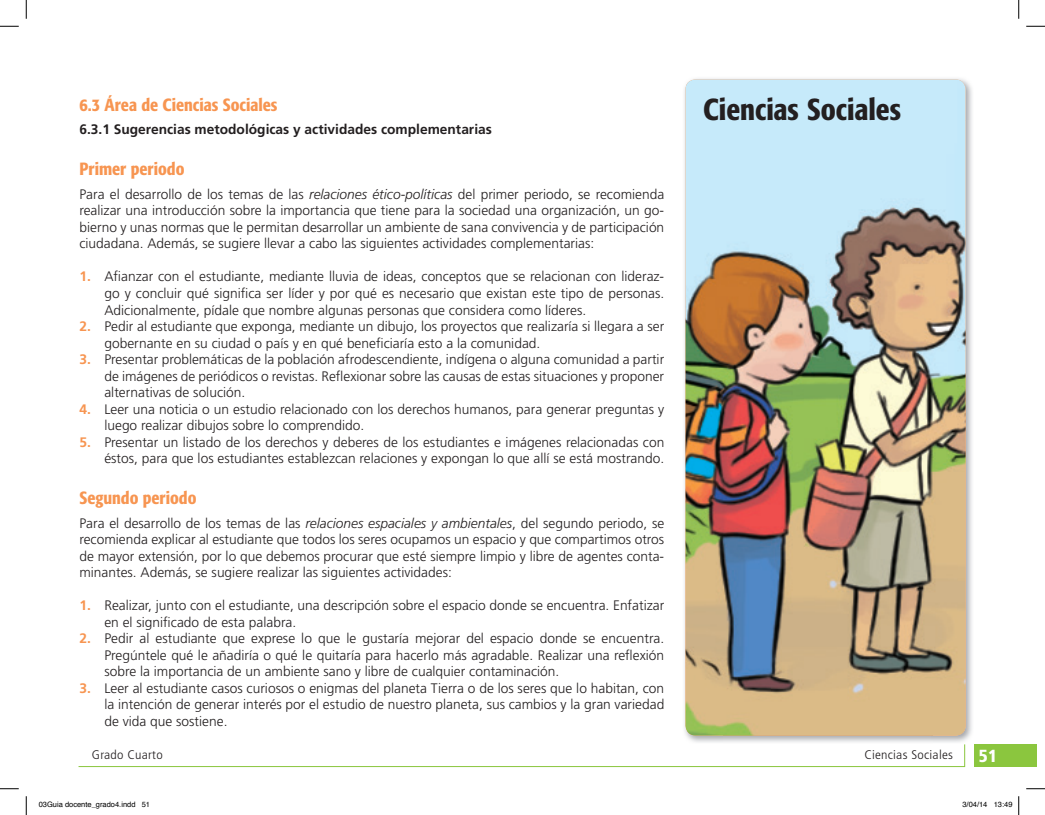
<style>
.page{position:relative;width:1045px;height:815px;background:#fff}
.page>*{position:absolute;margin:0;border:0;box-sizing:border-box;transform-origin:0 0}
.t1{font:30px "Formata OTF Cn Md";color:#231f20}
.t2{font:17.5px "Formata OTF Cn Md";color:#f79551}
.t3{font:900 condensed 17.5px "Frutiger LT Std";color:#fff}
.t4{font:300 13.75px/16.5px "Frutiger LT Std";color:#231f20;text-align:justify}
.t5{font:700 13.75px "Frutiger LT Std";color:#231f20}
.t6{font:300 condensed 12.5px "Frutiger LT Std";letter-spacing:.02em;color:#231f20;scale:1.1 1}
.t7{font:7.5px "Helvetica";color:#000}
.s1{font-family:"Frutiger LT Std 46 Light Italic";font-weight:400}
.s2{font-weight:700;color:#f79551}
</style>
<div class="page">
<img style="left:684px;top:78px;width:288px;height:42px">
<img style="left:684px;top:120px;width:39px;height:623px">
<img style="left:932px;top:120px;width:40px;height:623px">
<img style="left:723px;top:735px;width:209px;height:7px">
<img style="left:685px;top:79px;width:280px;height:656px">
<div style="left:974px;top:743px;width:62px;height:23px;background:#8bc63e"></div>
<svg style="left:78px;top:744px;width:887px;height:23px"></svg>
<svg style="left:0;top:25px;width:19px;height:2px"></svg>
<svg style="left:1026px;top:25px;width:19px;height:2px"></svg>
<svg style="left:0;top:788px;width:19px;height:1px"></svg>
<svg style="left:1026px;top:788px;width:19px;height:1px"></svg>
<svg style="left:25px;top:0;width:2px;height:19px"></svg>
<svg style="left:25px;top:796px;width:2px;height:18px"></svg>
<svg style="left:1018px;top:0;width:1px;height:19px"></svg>
<svg style="left:1018px;top:796px;width:1px;height:18px"></svg>
<p class="t2" style="left:79px;top:94px;width:199px">6.3 Área de Ciencias Sociales</p>
<p class="t5" style="left:79px;top:121px;width:414px">6.3.1 Sugerencias metodológicas y actividades complementarias</p>
<p class="t2" style="left:79px;top:158px;width:106px">Primer periodo</p>
<p class="t4" style="left:79px;top:186px;width:586px">Para el desarrollo de los temas de las <span class="s1">relaciones ético-políticas</span> del primer periodo, se recomienda realizar una introducción sobre la importancia que tiene para la sociedad una organización, un go&shy;bierno y unas normas que le permitan desarrollar un ambiente de sana convivencia y de participación ciudadana. Además, se sugiere llevar a cabo las siguientes actividades complementarias:</p>
<p class="t4" style="left:104px;top:268px;width:561px;text-indent:-25px"><span class="s2">1.</span> Afianzar con el estudiante, mediante lluvia de ideas, conceptos que se relacionan con lideraz&shy;go y concluir qué significa ser líder y por qué es necesario que existan este tipo de personas.<br>Adicionalmente, pídale que nombre algunas personas que considera como líderes.</p>
<p class="t4" style="left:104px;top:318px;width:561px;text-indent:-25px"><span class="s2">2.</span> Pedir al estudiante que exponga, mediante un dibujo, los proyectos que realizaría si llegara a ser gobernante en su ciudad o país y en qué beneficiaría esto a la comunidad.</p>
<p class="t4" style="left:104px;top:351px;width:561px;text-indent:-25px"><span class="s2">3.</span> Presentar problemáticas de la población afrodescendiente, indígena o alguna comunidad a partir de imágenes de periódicos o revistas. Reflexionar sobre las causas de estas situaciones y proponer alternativas de solución.</p>
<p class="t4" style="left:104px;top:400px;width:561px;text-indent:-25px"><span class="s2">4.</span> Leer una noticia o un estudio relacionado con los derechos humanos, para generar preguntas y luego realizar dibujos sobre lo comprendido.</p>
<p class="t4" style="left:79px;top:433px;width:586px;text-align:right"><span class="s2">5.</span> Presentar un listado de los derechos y deberes de los estudiantes e imágenes relacionadas con éstos, para que los estudiantes establezcan relaciones y expongan lo que allí se está mostrando.</p>
<p class="t2" style="left:79px;top:487px;width:119px">Segundo periodo</p>
<p class="t4" style="left:79px;top:515px;width:586px">Para el desarrollo de los temas de las <span class="s1">relaciones espaciales y ambientales</span>, del segundo periodo, se recomienda explicar al estudiante que todos los seres ocupamos un espacio y que compartimos otros de mayor extensión, por lo que debemos procurar que esté siempre limpio y libre de agentes conta&shy;minantes. Además, se sugiere realizar las siguientes actividades:</p>
<p class="t4" style="left:104px;top:597px;width:561px;text-indent:-25px"><span class="s2">1.</span> Realizar, junto con el estudiante, una descripción sobre el espacio donde se encuentra. Enfatizar en el significado de esta palabra.</p>
<p class="t4" style="left:104px;top:630px;width:561px;text-indent:-25px"><span class="s2">2.</span> Pedir al estudiante que exprese lo que le gustaría mejorar del espacio donde se encuentra.<br>Pregúntele qué le añadiría o qué le quitaría para hacerlo más agradable. Realizar una reflexión sobre la importancia de un ambiente sano y libre de cualquier contaminación.</p>
<p class="t4" style="left:104px;top:680px;width:561px;text-indent:-25px"><span class="s2">3.</span> Leer al estudiante casos curiosos o enigmas del planeta Tierra o de los seres que lo habitan, con la intención de generar interés por el estudio de nuestro planeta, sus cambios y la gran variedad de vida que sostiene.</p>
<h1 class="t1" style="left:703px;top:91px;width:199px">Ciencias Sociales</h1>
<p class="t6" style="left:92px;top:747px;width:66px">Grado Cuarto</p>
<p class="t6" style="left:864px;top:747px;width:82px">Ciencias Sociales</p>
<p class="t3" style="left:979px;top:745px;width:20px">51</p>
<p class="t7" style="left:39px;top:798px;width:113px">03Guia docente_grado4.indd 51</p>
<p class="t7" style="left:962px;top:798px;width:52px">3/04/14 13:49</p>
</div>
